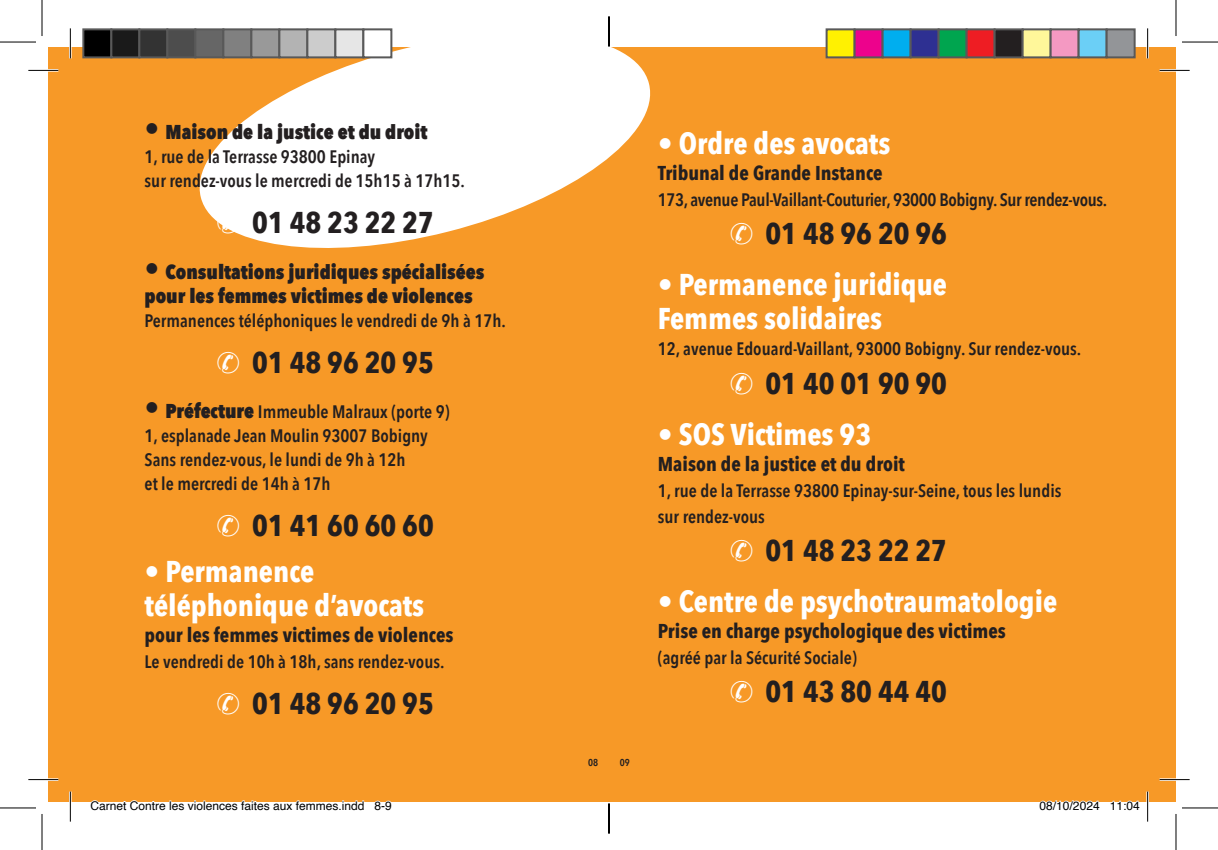
<style>
.page{position:relative;width:1218px;height:850px;background:#fff}
.page>*{position:absolute;margin:0;border:0;box-sizing:border-box;transform-origin:0 0}
.t1{font:700 30px/34px "Avenir Next Condensed";color:#fff}
.t2{font:700 30px "Avenir Next Condensed";color:#231f20}
.t3{font:700 20px "Avenir Next Condensed";color:#231f20}
.t4{font:800 20px/24px "Avenir Next Condensed";color:#231f20}
.t5{font:600 18px/24px "Avenir Next Condensed";color:#231f20}
.t6{font:600 18px "Avenir Next Condensed";letter-spacing:-.02em;color:#231f20}
.t7{font:12px "Helvetica";color:#000}
.t8{font:600 10px "Avenir Next Condensed";color:#231f20}
.s1{font-weight:700;font-size:30px}
.s2{font-weight:800;font-size:20px}
</style>
<div class="page">
<div style="left:49px;top:48px;width:1127px;height:754px;background:#f79927"></div>
<svg style="left:188px;top:42px;width:474px;height:206px;fill:#fff"></svg>
<hr style="left:28px;top:69px;width:30px;height:3px;background:#fff">
<hr style="left:1160px;top:69px;width:30px;height:3px;background:#fff">
<hr style="left:28px;top:778px;width:30px;height:2px;background:#fff">
<hr style="left:1160px;top:778px;width:30px;height:2px;background:#fff">
<hr style="left:69px;top:28px;width:3px;height:30px;background:#fff">
<hr style="left:69px;top:791px;width:3px;height:30px;background:#fff">
<hr style="left:1146px;top:28px;width:3px;height:30px;background:#fff">
<hr style="left:1146px;top:791px;width:3px;height:30px;background:#fff">
<hr style="left:28px;top:70px;width:30px;height:1px;background:#000">
<hr style="left:1160px;top:70px;width:30px;height:1px;background:#000">
<hr style="left:28px;top:779px;width:30px;height:1px;background:#000">
<hr style="left:1160px;top:779px;width:30px;height:1px;background:#000">
<hr style="left:70px;top:28px;width:1px;height:30px;background:#000">
<hr style="left:70px;top:791px;width:1px;height:30px;background:#000">
<hr style="left:1147px;top:28px;width:1px;height:30px;background:#000">
<hr style="left:1147px;top:791px;width:1px;height:30px;background:#000">
<hr style="left:0;top:42px;width:36px;height:1px;background:#000">
<hr style="left:1182px;top:42px;width:36px;height:1px;background:#000">
<hr style="left:0;top:807px;width:36px;height:1px;background:#000">
<hr style="left:1182px;top:807px;width:36px;height:1px;background:#000">
<hr style="left:42px;top:0;width:1px;height:36px;background:#000">
<hr style="left:42px;top:813px;width:1px;height:36px;background:#000">
<hr style="left:1176px;top:0;width:1px;height:36px;background:#000">
<hr style="left:1176px;top:813px;width:1px;height:36px;background:#000">
<div style="left:83px;top:29px;width:28px;height:28px;background:#000"></div>
<div style="left:82px;top:28px;width:30px;height:30px;border:2px solid #595959"></div>
<div style="left:111px;top:29px;width:28px;height:28px;background:#1a1a1a"></div>
<div style="left:110px;top:28px;width:30px;height:30px;border:2px solid #595959"></div>
<div style="left:139px;top:29px;width:28px;height:28px;background:#333"></div>
<div style="left:138px;top:28px;width:30px;height:30px;border:2px solid #595959"></div>
<div style="left:167px;top:29px;width:28px;height:28px;background:#4d4d4d"></div>
<div style="left:166px;top:28px;width:30px;height:30px;border:2px solid #595959"></div>
<div style="left:195px;top:29px;width:28px;height:28px;background:#666"></div>
<div style="left:194px;top:28px;width:30px;height:30px;border:2px solid #595959"></div>
<div style="left:223px;top:29px;width:28px;height:28px;background:#808080"></div>
<div style="left:222px;top:28px;width:30px;height:30px;border:2px solid #595959"></div>
<div style="left:251px;top:29px;width:28px;height:28px;background:#999"></div>
<div style="left:250px;top:28px;width:30px;height:30px;border:2px solid #595959"></div>
<div style="left:279px;top:29px;width:28px;height:28px;background:#b3b3b3"></div>
<div style="left:278px;top:28px;width:30px;height:30px;border:2px solid #595959"></div>
<div style="left:307px;top:29px;width:28px;height:28px;background:#ccc"></div>
<div style="left:306px;top:28px;width:30px;height:30px;border:2px solid #595959"></div>
<div style="left:335px;top:29px;width:28px;height:28px;background:#e6e6e6"></div>
<div style="left:334px;top:28px;width:30px;height:30px;border:2px solid #595959"></div>
<div style="left:363px;top:29px;width:28px;height:28px;background:#fff"></div>
<div style="left:362px;top:28px;width:30px;height:30px;border:2px solid #595959"></div>
<div style="left:827px;top:29px;width:28px;height:28px;background:#fff101"></div>
<div style="left:826px;top:28px;width:30px;height:30px;border:2px solid #595959"></div>
<div style="left:855px;top:29px;width:28px;height:28px;background:#ed028c"></div>
<div style="left:854px;top:28px;width:30px;height:30px;border:2px solid #595959"></div>
<div style="left:883px;top:29px;width:28px;height:28px;background:#00aeef"></div>
<div style="left:882px;top:28px;width:30px;height:30px;border:2px solid #595959"></div>
<div style="left:911px;top:29px;width:28px;height:28px;background:#2e3092"></div>
<div style="left:910px;top:28px;width:30px;height:30px;border:2px solid #595959"></div>
<div style="left:939px;top:29px;width:28px;height:28px;background:#00a54f"></div>
<div style="left:938px;top:28px;width:30px;height:30px;border:2px solid #595959"></div>
<div style="left:967px;top:29px;width:28px;height:28px;background:#ee1d23"></div>
<div style="left:966px;top:28px;width:30px;height:30px;border:2px solid #595959"></div>
<div style="left:995px;top:29px;width:28px;height:28px;background:#231f20"></div>
<div style="left:994px;top:28px;width:30px;height:30px;border:2px solid #595959"></div>
<div style="left:1023px;top:29px;width:28px;height:28px;background:#fff79a"></div>
<div style="left:1022px;top:28px;width:30px;height:30px;border:2px solid #595959"></div>
<div style="left:1051px;top:29px;width:28px;height:28px;background:#f499c2"></div>
<div style="left:1050px;top:28px;width:30px;height:30px;border:2px solid #595959"></div>
<div style="left:1079px;top:29px;width:28px;height:28px;background:#6bcff6"></div>
<div style="left:1078px;top:28px;width:30px;height:30px;border:2px solid #595959"></div>
<div style="left:1107px;top:29px;width:28px;height:28px;background:#939598"></div>
<div style="left:1106px;top:28px;width:30px;height:30px;border:2px solid #595959"></div>
<svg style="left:91px;top:800px;width:273px;height:2px"></svg>
<svg style="left:375px;top:800px;width:16px;height:2px"></svg>
<svg style="left:1040px;top:800px;width:59px;height:2px"></svg>
<svg style="left:1112px;top:800px;width:27px;height:2px"></svg>
<hr style="left:608px;top:24px;width:2px;height:22px;background:#fff">
<hr style="left:609px;top:16px;width:1px;height:30px;background:#000">
<hr style="left:609px;top:803px;width:1px;height:30px;background:#000">
<svg style="left:218px;top:212px;width:21px;height:21px"></svg>
<p class="t4" style="left:145px;top:120px;width:284px"><span class="s1">•</span> Maison de la justice et du droit</p>
<p class="t5" style="left:145px;top:144px;width:322px">1, rue de la Terrasse 93800 Epinay<br>sur rendez-vous le mercredi de 15h15 à 17h15.</p>
<h1 class="t2" style="left:252px;top:204px;width:183px">01 48 23 22 27</h1>
<p class="t4" style="left:145px;top:259px;width:341px"><span class="s1">•</span> Consultations juridiques spécialisées pour les femmes victimes de violences</p>
<p class="t5" style="left:145px;top:308px;width:363px">Permanences téléphoniques le vendredi de 9h à 17h.</p>
<h1 class="t2" style="left:252px;top:343px;width:183px">01 48 96 20 95</h1>
<p class="t5" style="left:145px;top:399px;width:306px"><span class="s1">•</span> <span class="s2">Préfecture</span> Immeuble Malraux (porte 9)<br>1, esplanade Jean Moulin 93007 Bobigny Sans rendez-vous, le lundi de 9h à 12h<br>et le mercredi de 14h à 17h</p>
<h1 class="t2" style="left:252px;top:507px;width:183px">01 41 60 60 60</h1>
<h1 class="t1" style="left:145px;top:553px;width:281px">• Permanence téléphonique d’avocats</h1>
<p class="t3" style="left:145px;top:622px;width:310px">pour les femmes victimes de violences</p>
<p class="t5" style="left:145px;top:648px;width:301px">Le vendredi de 10h à 18h, sans rendez-vous.</p>
<h1 class="t2" style="left:252px;top:684px;width:183px">01 48 96 20 95</h1>
<p class="t8" style="left:588px;top:754px;width:11px">08</p>
<p class="t8" style="left:620px;top:754px;width:11px">09</p>
<h1 class="t1" style="left:658px;top:127px;width:234px">• Ordre des avocats</h1>
<p class="t3" style="left:658px;top:161px;width:226px">Tribunal de Grande Instance</p>
<p class="t6" style="left:658px;top:184px;width:451px">173, avenue Paul-Vaillant-Couturier, 93000 Bobigny. Sur rendez-vous.</p>
<h1 class="t2" style="left:765px;top:215px;width:183px">01 48 96 20 96</h1>
<h1 class="t1" style="left:658px;top:267px;width:291px">• Permanence juridique<br>Femmes solidaires</h1>
<p class="t5" style="left:658px;top:336px;width:425px">12, avenue Edouard-Vaillant, 93000 Bobigny. Sur rendez-vous.</p>
<h1 class="t2" style="left:765px;top:364px;width:183px">01 40 01 90 90</h1>
<h1 class="t1" style="left:658px;top:417px;width:215px">• SOS Victimes 93</h1>
<p class="t3" style="left:658px;top:451px;width:248px">Maison de la justice et du droit</p>
<p class="t5" style="left:658px;top:476px;width:405px;line-height:26px">1, rue de la Terrasse 93800 Epinay-sur-Seine, tous les lundis sur rendez-vous</p>
<h1 class="t2" style="left:765px;top:531px;width:183px">01 48 23 22 27</h1>
<h1 class="t1" style="left:658px;top:584px;width:401px">• Centre de psychotraumatologie</h1>
<p class="t3" style="left:658px;top:618px;width:350px">Prise en charge psychologique des victimes</p>
<p class="t5" style="left:658px;top:644px;width:200px">(agréé par la Sécurité Sociale)</p>
<h1 class="t2" style="left:765px;top:672px;width:183px">01 43 80 44 40</h1>
<p class="t7" style="left:90px;top:796px;width:303px">Carnet Contre les violences faites aux femmes.indd 8-9</p>
<p class="t7" style="left:1040px;top:796px;width:102px">08/10/2024 11:04</p>
</div>
